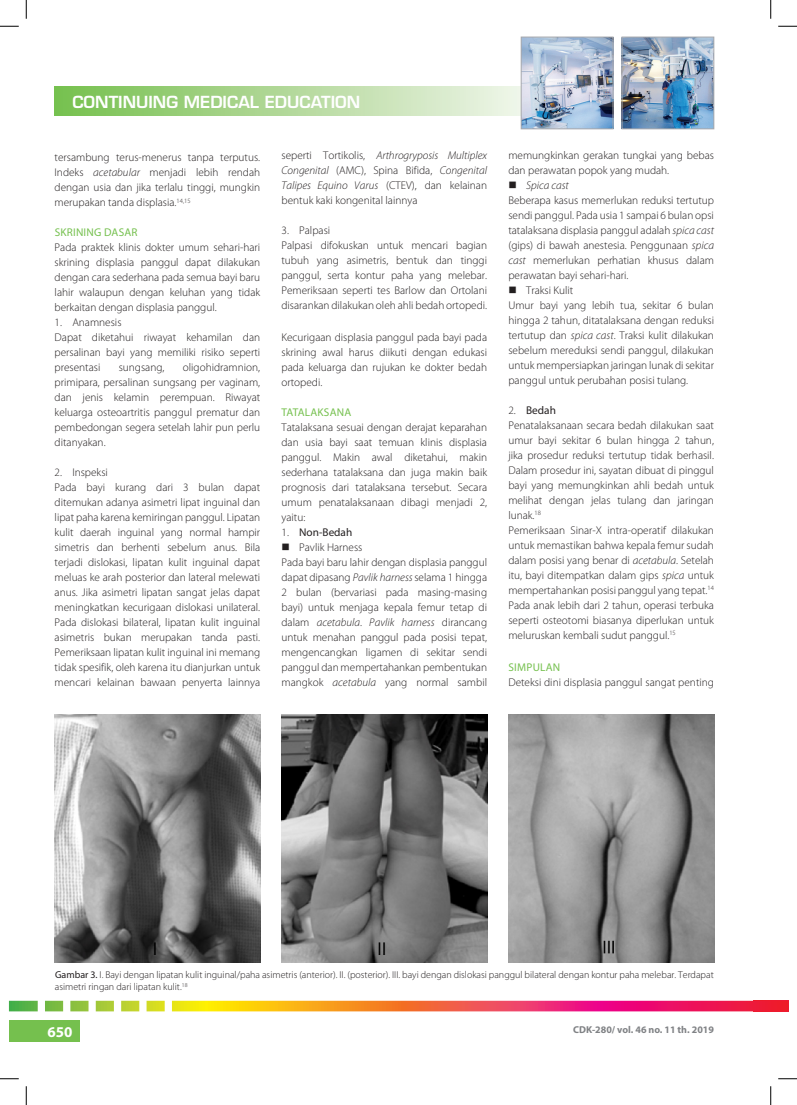
<style>
.page{position:relative;width:797px;height:1105px;background:#fff}
.page>*{position:absolute;margin:0;border:0;box-sizing:border-box;transform-origin:0 0}
.t1{font:600 16.25px "Eurostile LT Std";color:#fff}
.t2{font:700 15px "Myriad Pro";color:#fff}
.MP_ol_desc_BR{font:300 11.25px/15px "Myriad Pro";color:#231f20;text-align:justify}
.MP_ul_L10_Desc_B0{font:300 11.25px/15px "Myriad Pro";color:#231f20;text-align:justify}
.MP_ol_desc{font:300 11.25px/15px "Myriad Pro";color:#231f20;text-align:justify}
.MP_default_B0{font:300 11.25px/15px "Myriad Pro";color:#231f20;text-align:justify}
.MP_default{font:300 11.25px/15px "Myriad Pro";color:#231f20;text-align:justify}
.MP_ul_L10_Desc_BR{font:300 11.25px/15px "Myriad Pro";color:#231f20;text-align:justify}
.MP_H1___color{font:11.25px "Myriad Pro";letter-spacing:.02em;color:#75c04e}
.t3{font:11.25px "Myriad Pro";color:#231f20}
.t4{font:italic 300 11.25px "Myriad Pro";color:#231f20}
.MP_img_title{font:300 10px/12px "Myriad Pro";color:#231f20}
.t5{font:700 10px "Myriad Pro";color:#808285}
.s1{font-style:italic}
.s2{font-weight:300}
.s3{font-weight:400}
</style>
<div class="page">
<div style="left:9px;top:1020px;width:71px;height:21px;background:#75c04e"></div>
<svg style="left:9px;top:1001px;width:779px;height:10px;background:#e4774a"></svg>
<svg style="left:55px;top:86px;width:466px;height:29px;background:#b2d99a"></svg>
<img style="left:624px;top:39px;width:88px;height:88px">
<div style="left:622px;top:37px;width:92px;height:92px;border:1px solid #a8a9ad"></div>
<img style="left:523px;top:39px;width:88px;height:88px">
<div style="left:521px;top:37px;width:92px;height:92px;border:1px solid #a8a9ad"></div>
<img style="left:55px;top:714px;width:205px;height:248px">
<img style="left:281px;top:714px;width:206px;height:248px">
<img style="left:508px;top:714px;width:206px;height:248px">
<svg style="left:0;top:25px;width:19px;height:2px"></svg>
<svg style="left:778px;top:25px;width:19px;height:2px"></svg>
<svg style="left:0;top:1078px;width:19px;height:1px"></svg>
<svg style="left:778px;top:1078px;width:19px;height:1px"></svg>
<svg style="left:25px;top:0;width:2px;height:19px"></svg>
<svg style="left:25px;top:1086px;width:2px;height:19px"></svg>
<svg style="left:770px;top:0;width:1px;height:19px"></svg>
<svg style="left:770px;top:1086px;width:1px;height:19px"></svg>
<h1 class="t1" style="left:72px;top:92px;width:289px">CONTINUING MEDICAL EDUCATION</h1>
<p class="MP_default" style="left:55px;top:150px;width:207px">tersambung terus-menerus tanpa terputus.<br>Indeks <span class="s1">acetabular</span> menjadi lebih rendah dengan usia dan jika terlalu tinggi, mungkin merupakan tanda displasia.<sup>14,15</sup></p>
<p class="MP_H1___color" style="left:55px;top:226px;width:84px">SKRINING DASAR</p>
<p class="MP_default_B0" style="left:55px;top:240px;width:207px">Pada praktek klinis dokter umum sehari-hari skrining displasia panggul dapat dilakukan dengan cara sederhana pada semua bayi baru lahir walaupun dengan keluhan yang tidak berkaitan dengan displasia panggul.</p>
<p class="MP_ol_desc_BR" style="left:55px;top:315px;width:68px">1. Anamnesis</p>
<p class="MP_ol_desc_BR" style="left:55px;top:330px;width:207px">Dapat diketahui riwayat kehamilan dan persalinan bayi yang memiliki risiko seperti presentasi</p>
<p class="MP_ol_desc_BR" style="left:55px;top:360px;width:207px;text-indent:128px">oligohidramnion, primipara, persalinan sungsang per vaginam, dan jenis kelamin perempuan. Riwayat keluarga osteoartritis panggul prematur dan pembedongan segera setelah lahir pun perlu ditanyakan.</p>
<p class="MP_ol_desc_BR" style="left:55px;top:465px;width:55px">2. Inspeksi</p>
<p class="MP_ol_desc_BR" style="left:55px;top:480px;width:207px">Pada bayi kurang dari 3 bulan dapat ditemukan adanya asimetri lipat inguinal dan lipat paha karena kemiringan panggul. Lipatan kulit daerah inguinal yang normal hampir simetris dan berhenti sebelum anus. Bila terjadi dislokasi, lipatan kulit inguinal dapat meluas ke arah posterior dan lateral melewati anus. Jika asimetri lipatan sangat jelas dapat meningkatkan kecurigaan dislokasi unilateral.<br>Pada dislokasi bilateral, lipatan kulit inguinal asimetris bukan merupakan tanda pasti.<br>Pemeriksaan lipatan kulit inguinal ini memang tidak spesifik, oleh karena itu dianjurkan untuk mencari kelainan bawaan penyerta lainnya</p>
<p class="MP_ol_desc_BR" style="left:119px;top:360px;width:47px">sungsang,</p>
<p class="MP_ol_desc_BR" style="left:281px;top:148px;width:207px">seperti Tortikolis, <span class="s1">Arthrogryposis Multiplex Congenital</span> (AMC), Spina Bifida, <span class="s1">Congenital Talipes Equino Varus</span> (CTEV), dan kelainan bentuk kaki kongenital lainnya</p>
<p class="MP_ol_desc_BR" style="left:281px;top:223px;width:50px">3. Palpasi</p>
<p class="MP_ol_desc_BR" style="left:281px;top:238px;width:207px">Palpasi difokuskan untuk mencari bagian tubuh yang asimetris, bentuk dan tinggi panggul, serta kontur paha yang melebar.<br>Pemeriksaan seperti tes Barlow dan Ortolani disarankan dilakukan oleh ahli bedah ortopedi.</p>
<p class="MP_default" style="left:281px;top:330px;width:207px">Kecurigaan displasia panggul pada bayi pada skrining awal harus diikuti dengan edukasi pada keluarga dan rujukan ke dokter bedah ortopedi.</p>
<p class="MP_H1___color" style="left:281px;top:406px;width:71px">TATALAKSANA</p>
<p class="MP_default_B0" style="left:281px;top:420px;width:207px">Tatalaksana sesuai dengan derajat keparahan dan usia bayi saat temuan klinis displasia panggul. Makin awal diketahui, makin sederhana tatalaksana dan juga makin baik prognosis dari tatalaksana tersebut. Secara umum penatalaksanaan dibagi menjadi 2, yaitu:</p>
<p class="t3" style="left:281px;top:526px;width:72px"><span class="s2">1.</span> Non-Bedah</p>
<p class="MP_ol_desc_BR" style="left:299px;top:540px;width:65px">Pavlik Harness</p>
<p class="MP_ul_L10_Desc_B0" style="left:281px;top:555px;width:207px">Pada bayi baru lahir dengan displasia panggul dapat dipasang <span class="s1">Pavlik harness</span> selama 1 hingga 2 bulan (bervariasi pada masing-masing bayi) untuk menjaga kepala femur tetap di dalam <span class="s1">acetabula</span>. <span class="s1">Pavlik harness</span> dirancang untuk menahan panggul pada posisi tepat, mengencangkan ligamen di sekitar sendi panggul dan mempertahankan pembentukan mangkok <span class="s1">acetabula</span> yang normal sambil</p>
<p class="MP_ul_L10_Desc_B0" style="left:508px;top:148px;width:207px">memungkinkan gerakan tungkai yang bebas dan perawatan popok yang mudah.</p>
<p class="t4" style="left:526px;top:178px;width:44px">Spica cast</p>
<p class="MP_ul_L10_Desc_B0" style="left:508px;top:193px;width:207px">Beberapa kasus memerlukan reduksi tertutup sendi panggul. Pada usia 1 sampai 6 bulan opsi tatalaksana displasia panggul adalah <span class="s1">spica cast </span>(gips) di bawah anestesia. Penggunaan <span class="s1">spica cast</span> memerlukan perhatian khusus dalam perawatan bayi sehari-hari.</p>
<p class="MP_ol_desc_BR" style="left:526px;top:283px;width:49px">Traksi Kulit</p>
<p class="MP_ul_L10_Desc_BR" style="left:508px;top:298px;width:207px">Umur bayi yang lebih tua, sekitar 6 bulan hingga 2 tahun, ditatalaksana dengan reduksi tertutup dan <span class="s1">spica cast</span>. Traksi kulit dilakukan sebelum mereduksi sendi panggul, dilakukan untuk mempersiapkan jaringan lunak di sekitar panggul untuk perubahan posisi tulang.</p>
<p class="t3" style="left:508px;top:403px;width:49px"><span class="s2">2.</span> Bedah</p>
<p class="MP_ol_desc" style="left:508px;top:418px;width:207px">Penatalaksanaan secara bedah dilakukan saat umur bayi sekitar 6 bulan hingga 2 tahun, jika prosedur reduksi tertutup tidak berhasil.<br>Dalam prosedur ini, sayatan dibuat di pinggul bayi yang memungkinkan ahli bedah untuk melihat dengan jelas tulang dan jaringan lunak.<sup>18</sup></p>
<p class="MP_ol_desc" style="left:508px;top:523px;width:207px">Pemeriksaan Sinar-X intra-operatif dilakukan untuk memastikan bahwa kepala femur sudah dalam posisi yang benar di <span class="s1">acetabula</span>. Setelah itu, bayi ditempatkan dalam gips <span class="s1">spica</span> untuk mempertahankan posisi panggul yang tepat.<sup>14</sup></p>
<p class="MP_ol_desc_BR" style="left:508px;top:598px;width:207px">Pada anak lebih dari 2 tahun, operasi terbuka seperti osteotomi biasanya diperlukan untuk meluruskan kembali sudut panggul.<sup>15</sup></p>
<p class="MP_H1___color" style="left:508px;top:661px;width:53px">SIMPULAN</p>
<p class="MP_default" style="left:508px;top:675px;width:207px">Deteksi dini displasia panggul sangat penting</p>
<p class="MP_img_title" style="left:55px;top:969px;width:660px"><span class="s3">Gambar 3.</span> I. Bayi dengan lipatan kulit inguinal/paha asimetris (anterior). II. (posterior). III. bayi dengan dislokasi panggul bilateral dengan kontur paha melebar. Terdapat asimetri ringan dari lipatan kulit.<sup>18</sup></p>
<h2 class="t2" style="left:47px;top:1022px;width:26px">650</h2>
<p class="t5" style="left:573px;top:1023px;width:142px">CDK-280/ vol. 46 no. 11 th. 2019</p>
</div>
